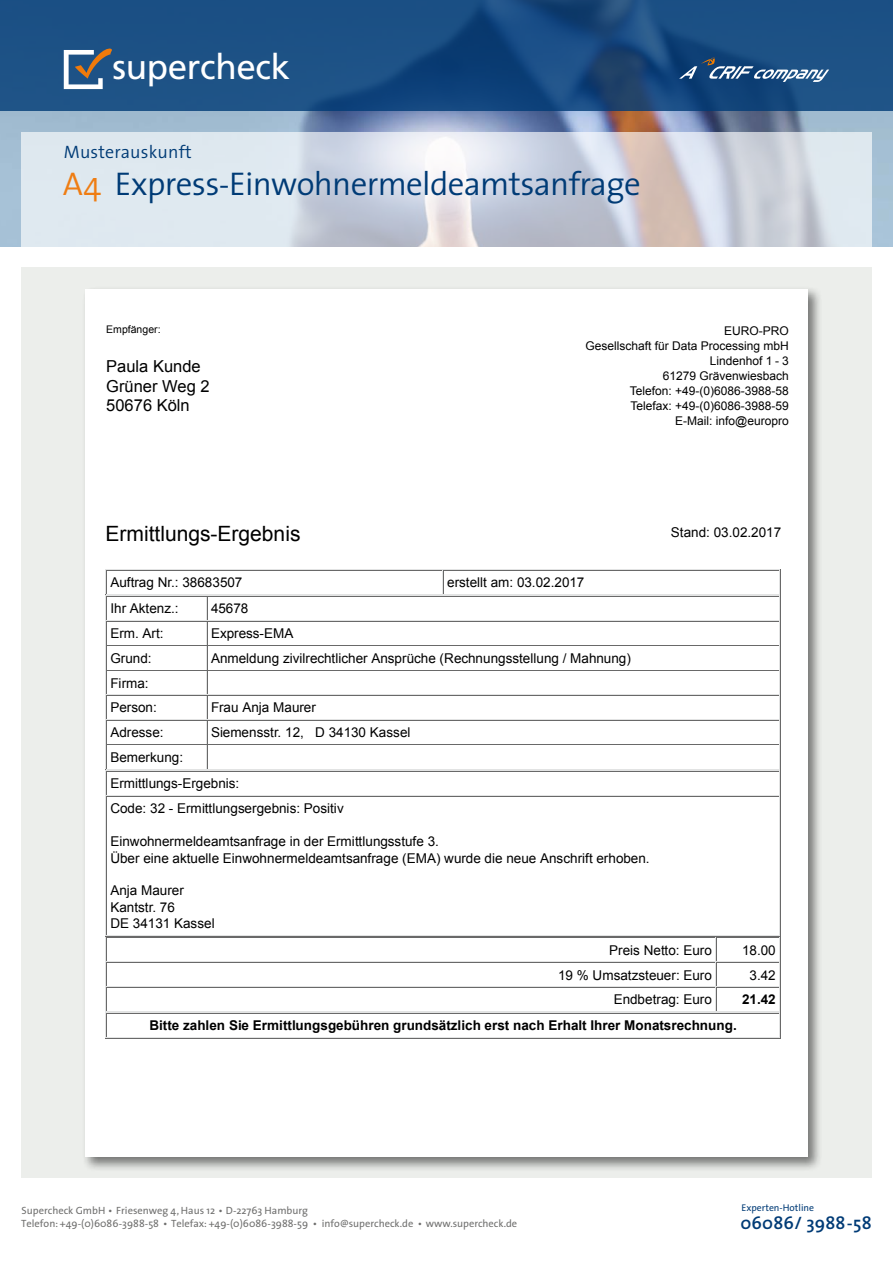
<style>
.page{position:relative;width:893px;height:1263px;background:#fff}
.page>*{position:absolute;margin:0;border:0;box-sizing:border-box;transform-origin:0 0}
.t1{font:34.95px "Frutiger";letter-spacing:-.01em;color:#fff}
.t2{font:300 33px "The Sans";letter-spacing:-.02em;color:#003b76}
.t3{font:21px "Arial";color:#000}
.t4{font:300 18px "The Sans";letter-spacing:.01em;color:#003b76}
.t5{font:600 18px "The Sans";letter-spacing:.01em;color:#003b76}
.t6{font:16.5px/19.5px "Arial";color:#000}
.t7{font:13.5px/16.5px "Arial";color:#000}
.t8{font:700 13.5px "Arial";color:#000}
.t9{font:12px/15px "Arial";color:#000;text-align:right}
.t10{font:10.5px/13.5px "The Sans";color:#6f6f6e}
.t11{font:10.5px "Arial";color:#000}
.t12{font:9.75px "The Sans";color:#003b76}
.s1{color:#ef7d13}
.s2{color:#fff}
</style>
<div class="page">
<img style="left:0;top:111px;width:893px;height:136px">
<svg style="left:0;top:0;width:893px;height:111px;background:#194c81"></svg>
<svg style="left:64px;top:47px;width:50px;height:42px"></svg>
<svg style="left:679px;top:57px;width:150px;height:25px;background:#3f6791"></svg>
<svg style="left:21px;top:132px;width:851px;height:115px;background:#d4dae2"></svg>
<div style="left:21px;top:268px;width:851px;height:910px;background:#eceeeb"></div>
<div style="left:82px;top:286px;width:741px;height:886px;background:#000;opacity:.5"></div>
<div style="left:85px;top:289px;width:723px;height:868px;background:#fff"></div>
<hr style="left:106px;top:569px;width:675px;height:1px;background:#e2e3e3">
<hr style="left:106px;top:570px;width:337px;height:1px;background:#696969">
<hr style="left:106px;top:594px;width:337px;height:1px;background:#e2e3e3">
<hr style="left:443px;top:570px;width:337px;height:1px;background:#696969">
<svg style="left:442px;top:570px;width:2px;height:24px"></svg>
<hr style="left:443px;top:594px;width:337px;height:1px;background:#e2e3e3">
<hr style="left:106px;top:595px;width:675px;height:1px;background:#e2e3e3">
<hr style="left:106px;top:596px;width:101px;height:1px;background:#696969">
<hr style="left:106px;top:620px;width:101px;height:1px;background:#e2e3e3">
<hr style="left:207px;top:596px;width:573px;height:1px;background:#696969">
<hr style="left:207px;top:620px;width:573px;height:1px;background:#e2e3e3">
<hr style="left:106px;top:621px;width:101px;height:1px;background:#696969">
<hr style="left:207px;top:621px;width:573px;height:1px;background:#696969">
<hr style="left:106px;top:645px;width:101px;height:1px;background:#696969">
<hr style="left:207px;top:645px;width:573px;height:1px;background:#696969">
<hr style="left:106px;top:670px;width:101px;height:1px;background:#696969">
<hr style="left:106px;top:694px;width:101px;height:1px;background:#e2e3e3">
<hr style="left:207px;top:670px;width:573px;height:1px;background:#696969">
<hr style="left:207px;top:694px;width:573px;height:1px;background:#e2e3e3">
<hr style="left:106px;top:695px;width:101px;height:1px;background:#696969">
<hr style="left:106px;top:719px;width:101px;height:1px;background:#e2e3e3">
<hr style="left:207px;top:695px;width:573px;height:1px;background:#696969">
<hr style="left:207px;top:719px;width:573px;height:1px;background:#e2e3e3">
<hr style="left:106px;top:720px;width:101px;height:1px;background:#696969">
<hr style="left:207px;top:720px;width:573px;height:1px;background:#696969">
<hr style="left:106px;top:744px;width:101px;height:1px;background:#696969">
<hr style="left:106px;top:769px;width:101px;height:1px;background:#e2e3e3">
<hr style="left:207px;top:744px;width:573px;height:1px;background:#696969">
<svg style="left:206px;top:597px;width:2px;height:172px"></svg>
<hr style="left:207px;top:769px;width:573px;height:1px;background:#e2e3e3">
<hr style="left:106px;top:770px;width:675px;height:1px;background:#e2e3e3">
<hr style="left:780px;top:770px;width:1px;height:166px;background:#696969">
<hr style="left:106px;top:936px;width:675px;height:1px;background:#696969">
<hr style="left:106px;top:771px;width:674px;height:1px;background:#696969">
<svg style="left:106px;top:571px;width:1px;height:224px"></svg>
<svg style="left:779px;top:569px;width:2px;height:226px"></svg>
<hr style="left:106px;top:795px;width:674px;height:1px;background:#e2e3e3">
<hr style="left:106px;top:796px;width:674px;height:1px;background:#696969">
<hr style="left:106px;top:796px;width:1px;height:140px;background:#696969">
<hr style="left:779px;top:796px;width:1px;height:139px;background:#e2e3e3">
<hr style="left:106px;top:935px;width:674px;height:1px;background:#e2e3e3">
<hr style="left:106px;top:937px;width:610px;height:1px;background:#696969">
<hr style="left:106px;top:961px;width:610px;height:1px;background:#e2e3e3">
<hr style="left:716px;top:937px;width:64px;height:1px;background:#696969">
<hr style="left:716px;top:961px;width:64px;height:1px;background:#e2e3e3">
<hr style="left:106px;top:962px;width:610px;height:1px;background:#696969">
<hr style="left:106px;top:986px;width:610px;height:1px;background:#e2e3e3">
<hr style="left:716px;top:962px;width:64px;height:1px;background:#696969">
<hr style="left:716px;top:986px;width:64px;height:1px;background:#e2e3e3">
<hr style="left:106px;top:987px;width:610px;height:1px;background:#696969">
<hr style="left:106px;top:1011px;width:610px;height:1px;background:#e2e3e3">
<hr style="left:716px;top:987px;width:64px;height:1px;background:#696969">
<svg style="left:715px;top:937px;width:2px;height:74px"></svg>
<hr style="left:716px;top:1011px;width:64px;height:1px;background:#e2e3e3">
<hr style="left:106px;top:1012px;width:675px;height:1px;background:#e2e3e3">
<hr style="left:106px;top:1038px;width:675px;height:1px;background:#696969">
<hr style="left:106px;top:1013px;width:674px;height:1px;background:#696969">
<svg style="left:106px;top:938px;width:1px;height:99px"></svg>
<svg style="left:779px;top:937px;width:2px;height:101px"></svg>
<hr style="left:106px;top:1037px;width:674px;height:1px;background:#e2e3e3">
<h1 class="t1" style="left:112px;top:46px;width:179px">supercheck</h1>
<h3 class="t4" style="left:64px;top:137px;width:130px">Musterauskunft</h3>
<h2 class="t2" style="left:63px;top:156px;width:579px"><span class="s1">A4</span> Express-Einwohnermeldeamtsanfrage</h2>
<p class="t11" style="left:106px;top:322px;width:56px">Empfänger:</p>
<p class="t6" style="left:106px;top:357px;width:105px">Paula Kunde<br>Grüner Weg 2<br>50676 Köln</p>
<p class="t6" style="left:106px;top:369px;width:132px">Frau Bianka Lang<br>Lindenhof 1-3</p>
<p class="t9" style="left:584px;top:321px;width:205px">EURO-PRO<br>Gesellschaft für Data Processing mbH<br>Lindenhof 1 - 3<br>61279 Grävenwiesbach<br>Telefon: 06086-3988-0<br>Telefax: 06086-3988-10<br>eMail: info@europro.de</p>
<p class="t9" style="left:585px;top:323px;width:205px">EURO-PRO<br>Gesellschaft für Data Processing mbH<br>Lindenhof 1 - 3<br>61279 Grävenwiesbach<br>Telefon: +49-(0)6086-3988-58<br>Telefax: +49-(0)6086-3988-59<br>E-Mail: info@europro</p>
<h3 class="t3" style="left:106px;top:519px;width:197px">Ermittlungs-Ergebnis</h3>
<p class="t7" style="left:670px;top:521px;width:112px">Stand: 23.03.2017</p>
<p class="t7" style="left:110px;top:574px;width:134px">Auftrag Nr.: 38683507</p>
<p class="t7" style="left:447px;top:574px;width:139px">erstellt am: 03.02.2017</p>
<p class="t7" style="left:110px;top:600px;width:70px">Ihr Aktenz.:</p>
<p class="t7" style="left:211px;top:600px;width:39px">45678</p>
<p class="t7" style="left:110px;top:625px;width:55px">Erm. Art:</p>
<p class="t7" style="left:211px;top:625px;width:84px">Express-EMA</p>
<p class="t7" style="left:110px;top:650px;width:43px">Grund:</p>
<p class="t7" style="left:211px;top:650px;width:421px">Anmeldung zivilrechtlicher Ansprüche (Rechnungsstellung / Mahnung)</p>
<p class="t7" style="left:110px;top:670px;width:48px;line-height:24.6px">Firma:<br>Person:</p>
<p class="t7" style="left:671px;top:524px;width:119px">Stand: 03.02.2017<span class="s2">_</span></p>
<p class="t7" style="left:211px;top:699px;width:106px">Frau Anja Maurer</p>
<p class="t7" style="left:110px;top:724px;width:55px">Adresse:</p>
<p class="t7" style="left:211px;top:724px;width:201px">Siemensstr. 12, D 34130 Kassel</p>
<p class="t7" style="left:110px;top:744px;width:131px;line-height:26.2px">Bemerkung:<br>Ermittlungs-Ergebnis:</p>
<p class="t7" style="left:110px;top:800px;width:235px">Code: 32 - Ermittlungsergebnis: Positiv</p>
<p class="t7" style="left:110px;top:833px;width:541px">Einwohnermeldeamtsanfrage in der Ermittlungsstufe 3.<br>Über eine aktuelle Einwohnermeldeamtsanfrage (EMA) wurde die neue Anschrift erhoben.</p>
<p class="t7" style="left:110px;top:882px;width:106px">Anja Maurer<br>Kantstr. 76<br>DE 34131 Kassel</p>
<p class="t7" style="left:609px;top:941px;width:104px">Preis Netto: Euro</p>
<p class="t7" style="left:742px;top:941px;width:35px">18.00</p>
<p class="t7" style="left:558px;top:966px;width:155px">19 % Umsatzsteuer: Euro</p>
<p class="t7" style="left:749px;top:966px;width:28px">3.42</p>
<p class="t7" style="left:614px;top:991px;width:100px">Endbetrag: Euro</p>
<p class="t8" style="left:742px;top:990px;width:35px">21.42</p>
<p class="t8" style="left:149px;top:1016px;width:589px">Bitte zahlen Sie Ermittlungsgebühren grundsätzlich erst nach Erhalt Ihrer Monatsrechnung.</p>
<p class="t10" style="left:21px;top:1203px;width:498px">Supercheck GmbH • Friesenweg 4, Haus 12 • D-22763 Hamburg<br>Telefon: +49-(0)6086-3988-58 • Telefax: +49-(0)6086-3988-59 • info@supercheck.de • www.supercheck.de</p>
<p class="t12" style="left:742px;top:1200px;width:74px">Experten-Hotline</p>
<h3 class="t5" style="left:740px;top:1208px;width:133px">06086/ 3988 -58</h3>
</div>
